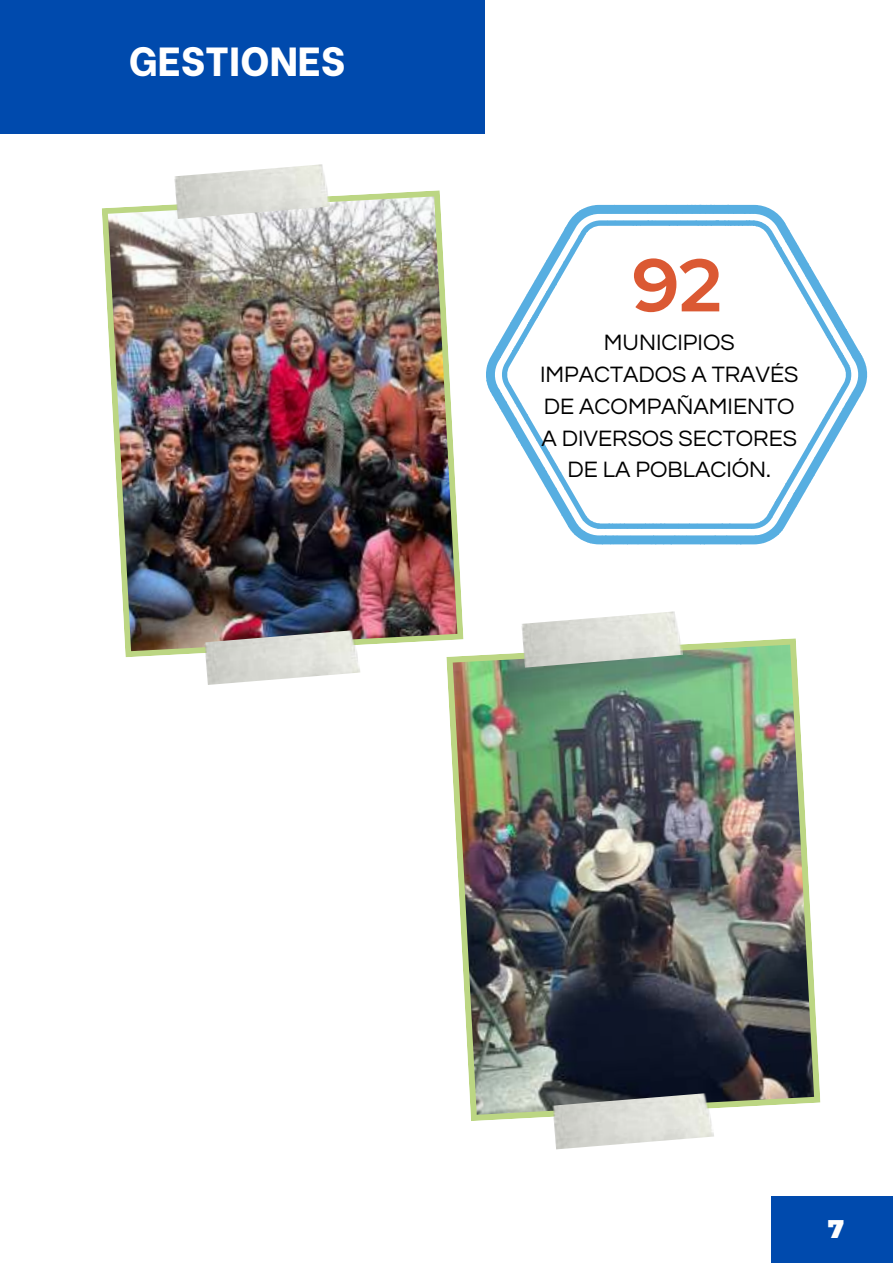
<style>
.page{position:relative;width:893px;height:1264px;background:#fff}
.page>*{position:absolute;margin:0;border:0;box-sizing:border-box;transform-origin:0 0}
.t1{font:700 74.4px "Red Hat Display";color:#db5933}
.t2{font:800 40.5px "Be Vietnam";color:#fff}
.t3{font:900 25.5px "Montserrat";color:#fefefe}
.t4{font:23.1px/31.8px "Questrial";color:#000;text-align:center}
.s1{font-weight:800}
</style>
<div class="page">
<img style="left:102px;top:190px;width:361px;height:467px">
<img style="left:204px;top:630px;width:156px;height:55px">
<img style="left:174px;top:164px;width:156px;height:55px">
<img style="left:446px;top:638px;width:374px;height:483px">
<img style="left:552px;top:1092px;width:162px;height:57px">
<img style="left:521px;top:611px;width:162px;height:56px">
<div style="left:771px;top:1196px;width:121px;height:66px;background:#004aad"></div>
<svg style="left:486px;top:205px;width:381px;height:339px"></svg>
<div style="left:0;top:0;width:484px;height:134px;background:#004aad"></div>
<h2 class="t2" style="left:129px;top:28px;width:218px">GESTIONES</h2>
<h1 class="t1" style="left:631px;top:236px;width:91px">92</h1>
<p class="t4" style="left:540px;top:327px;width:260px">MUNICIPIOS<br>IMPACTADOS A TRAVÉS<br>DE ACOMPAÑAMIENTO<br>A DIVERSOS SECTORES<br>DE LA POBLACIÓN.</p>
<p class="t3" style="left:827px;top:1209px;width:18px">7<span class="s1">1</span></p>
</div>
